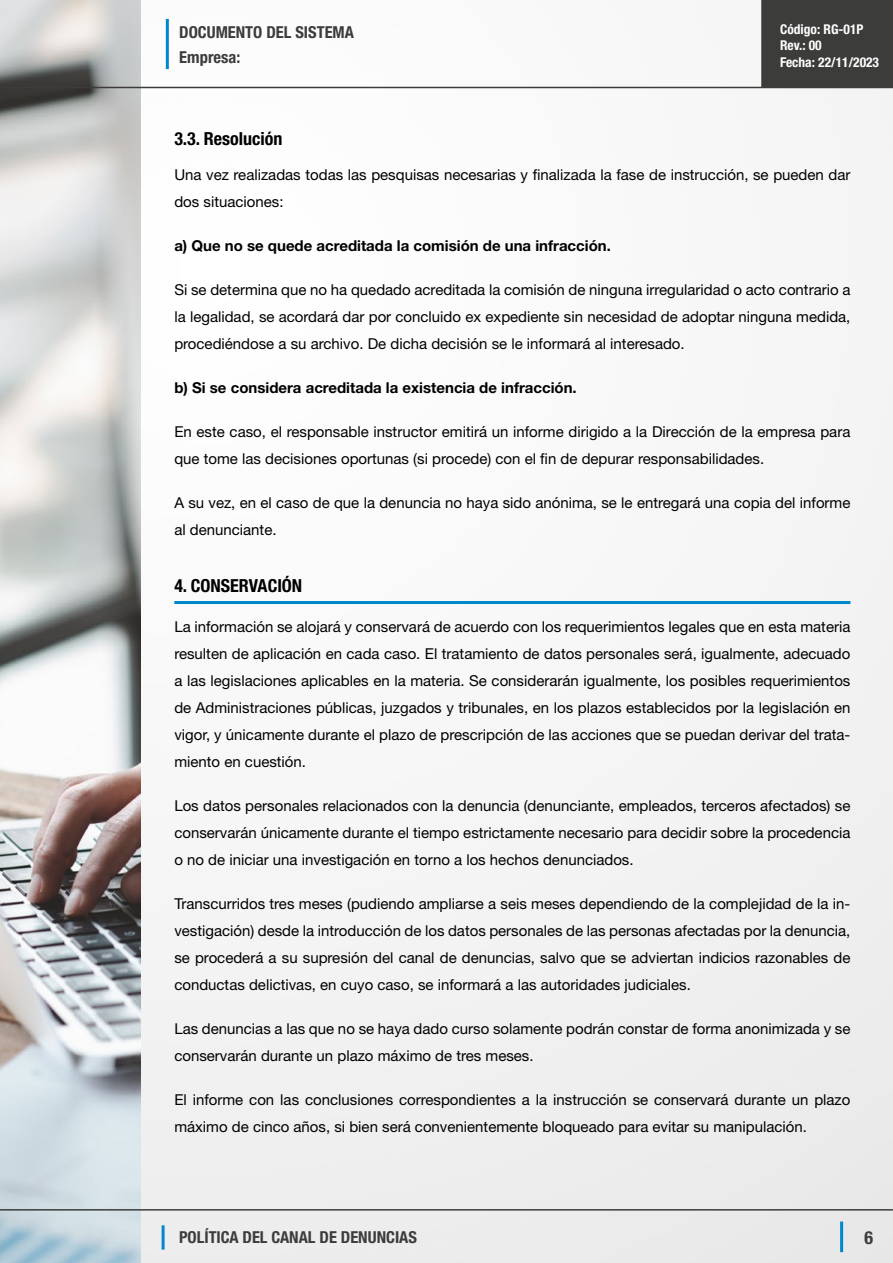
<style>
.page{position:relative;width:893px;height:1263px;background:#fff}
.page>*{position:absolute;margin:0;border:0;box-sizing:border-box;transform-origin:0 0}
.t1{font:700 condensed 18px "Helvetica Neue LT Std";color:#000}
.t2{font:700 condensed 18px "Helvetica Neue LT Std";color:#3c3c3b}
.t3{font:700 condensed 16.5px "Helvetica Neue LT Std";color:#3c3c3b}
.t4{font:15px/27px "Helvetica Neue LT Std";color:#000}
.t5{font:700 15px "Helvetica Neue LT Std";color:#000}
.t6{font:700 condensed 13.5px/16.2px "Helvetica Neue LT Std";color:#fff}
</style>
<div class="page">
<img style="left:140px;top:0;width:753px;height:1263px">
<img style="left:0;top:0;width:140px;height:1263px">
<hr style="left:162px;top:1225px;width:3px;height:24px;background:#08c">
<hr style="left:0;top:1209px;width:893px;height:1px;background:#3c3c3b">
<hr style="left:840px;top:1221px;width:3px;height:31px;background:#08c">
<div style="left:762px;top:0;width:131px;height:87px;background:#3c3c3b"></div>
<hr style="left:761px;top:0;width:2px;height:87px;background:#3c3c3b">
<hr style="left:0;top:87px;width:893px;height:1px;background:#3c3c3b">
<hr style="left:166px;top:19px;width:3px;height:50px;background:#08c">
<hr style="left:174px;top:601px;width:676px;height:3px;background:#08c">
<p class="t6" style="left:780px;top:21px;width:85px">Código: RG-01P<br>Rev.: 00</p>
<p class="t3" style="left:179px;top:22px;width:176px">DOCUMENTO DEL SISTEMA</p>
<p class="t3" style="left:179px;top:47px;width:63px">Empresa:</p>
<p class="t6" style="left:780px;top:54px;width:101px">Fecha: 22/11/2023</p>
<p class="t1" style="left:174px;top:127px;width:110px">3.3. Resolución</p>
<p class="t4" style="left:174px;top:161px;width:678px">Una vez realizadas todas las pesquisas necesarias y finalizada la fase de instrucción, se pueden dar dos situaciones:</p>
<p class="t5" style="left:174px;top:237px;width:438px">a) Que no se quede acreditada la comisión de una infracción.</p>
<p class="t4" style="left:174px;top:276px;width:678px;text-align:justify">Si se determina que no ha quedado acreditada la comisión de ninguna irregularidad o acto contrario a la legalidad, se acordará dar por concluido ex expediente sin necesidad de adoptar ninguna medida, procediéndose a su archivo. De dicha decisión se le informará al interesado.</p>
<p class="t5" style="left:174px;top:379px;width:404px">b) Si se considera acreditada la existencia de infracción.</p>
<p class="t4" style="left:174px;top:418px;width:677px">En este caso, el responsable instructor emitirá un informe dirigido a la Dirección de la empresa para que tome las decisiones oportunas (si procede) con el fin de depurar responsabilidades.</p>
<p class="t4" style="left:174px;top:489px;width:678px">A su vez, en el caso de que la denuncia no haya sido anónima, se le entregará una copia del informe al denunciante.</p>
<p class="t1" style="left:174px;top:575px;width:129px">4. CONSERVACIÓN</p>
<p class="t4" style="left:174px;top:613px;width:678px;text-align:justify">La información se alojará y conservará de acuerdo con los requerimientos legales que en esta materia resulten de aplicación en cada caso. El tratamiento de datos personales será, igualmente, adecuado a las legislaciones aplicables en la materia. Se considerarán igualmente, los posibles requerimientos de Administraciones públicas, juzgados y tribunales, en los plazos establecidos por la legislación en vigor, y únicamente durante el plazo de prescripción de las acciones que se puedan derivar del trata&shy;miento en cuestión.</p>
<p class="t4" style="left:174px;top:792px;width:678px;text-align:justify">Los datos personales relacionados con la denuncia (denunciante, empleados, terceros afectados) se conservarán únicamente durante el tiempo estrictamente necesario para decidir sobre la procedencia o no de iniciar una investigación en torno a los hechos denunciados.</p>
<p class="t4" style="left:174px;top:890px;width:678px;text-align:justify">Transcurridos tres meses (pudiendo ampliarse a seis meses dependiendo de la complejidad de la in&shy;vestigación) desde la introducción de los datos personales de las personas afectadas por la denuncia, se procederá a su supresión del canal de denuncias, salvo que se adviertan indicios razonables de conductas delictivas, en cuyo caso, se informará a las autoridades judiciales.</p>
<p class="t4" style="left:174px;top:1015px;width:678px">Las denuncias a las que no se haya dado curso solamente podrán constar de forma anonimizada y se conservarán durante un plazo máximo de tres meses.</p>
<p class="t4" style="left:174px;top:1086px;width:678px">El informe con las conclusiones correspondientes a la instrucción se conservará durante un plazo máximo de cinco años, si bien será convenientemente bloqueado para evitar su manipulación.</p>
<p class="t3" style="left:179px;top:1227px;width:239px">POLÍTICA DEL CANAL DE DENUNCIAS</p>
<p class="t2" style="left:865px;top:1226px;width:10px">6</p>
</div>
